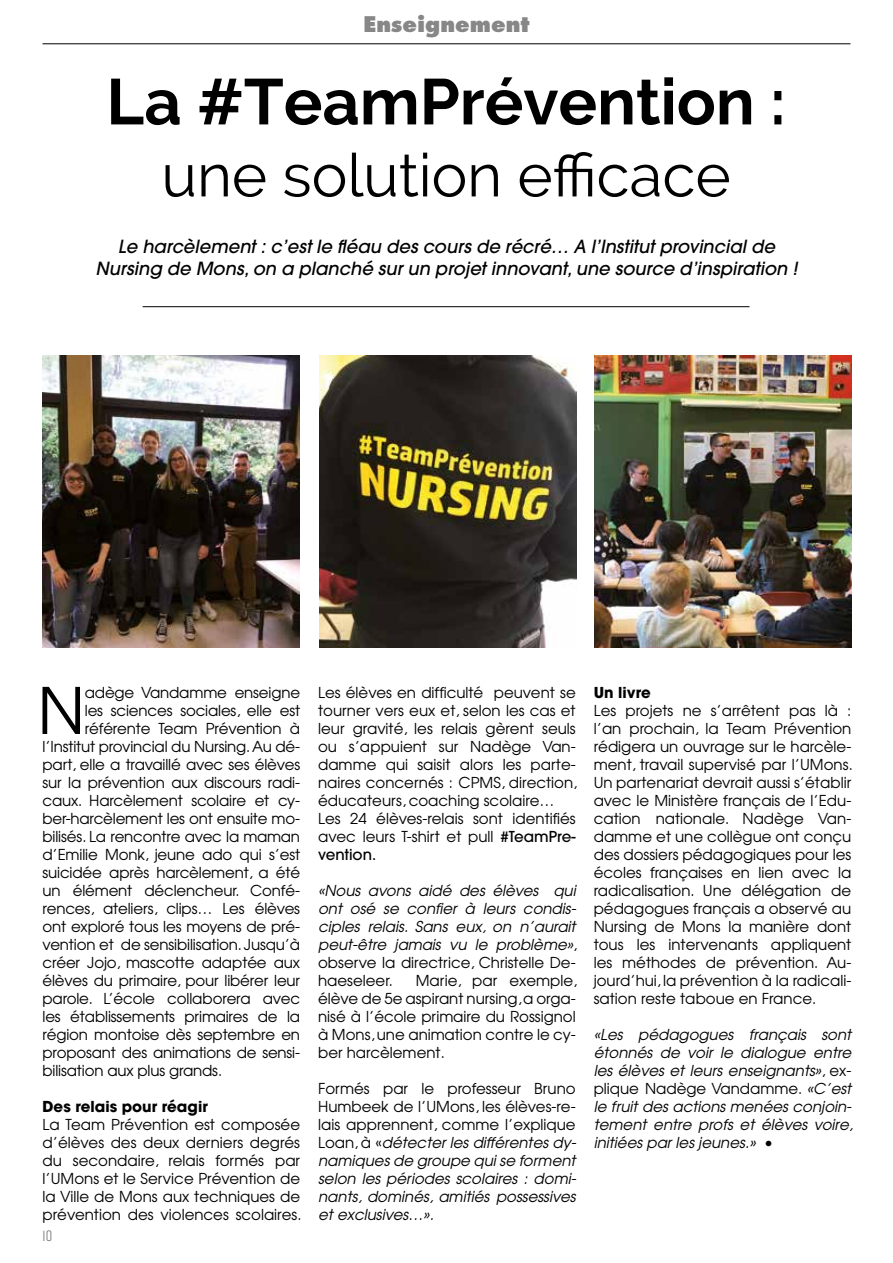
<style>
.page{position:relative;width:893px;height:1263px;background:#fff}
.page>*{position:absolute;margin:0;border:0;box-sizing:border-box;transform-origin:0 0}
.t1{font:700 64.5px "Raleway";color:#000}
.t2{font:63.75px "Avant Garde";color:#000}
.t3{font:60px "Raleway";color:#000}
.t4{font:800 21px "Futura";color:#878787}
.t5{font:italic 500 18px/21.6px "Avant Garde";color:#000;text-align:center}
.t6{font:15px/18px "Avant Garde";letter-spacing:-.01em;color:#000;text-align:justify}
.t7{font:italic 15px/18px "Avant Garde";color:#000;text-align:justify}
.t8{font:700 15px "Avant Garde";color:#000}
.t9{font:15px "Rift";color:#706f6f}
.s1{font-weight:500}
.s2{font-style:normal}
</style>
<div class="page">
<hr style="left:43px;top:44px;width:807px;height:1px;background:#000">
<hr style="left:143px;top:306px;width:606px;height:1px;background:#000">
<img style="left:319px;top:355px;width:257px;height:293px">
<img style="left:595px;top:355px;width:256px;height:293px">
<img style="left:42px;top:355px;width:257px;height:293px">
<h3 class="t4" style="left:363px;top:11px;width:168px">Enseignement</h3>
<h1 class="t1" style="left:106px;top:65px;width:681px">La #TeamPrévention :</h1>
<h3 class="t3" style="left:161px;top:140px;width:571px">une solution efficace</h3>
<p class="t5" style="left:96px;top:236px;width:703px">Le harcèlement : c’est le fléau des cours de récré… A l’Institut provincial de<br>Nursing de Mons, on a planché sur un projet innovant, une source d’inspiration !</p>
<h2 class="t2" style="left:38px;top:671px;width:49px">N</h2>
<p class="t6" style="left:85px;top:683px;width:217px">adège Vandamme enseigne</p>
<p class="t6" style="left:85px;top:701px;width:217px">les sciences sociales, elle est</p>
<p class="t6" style="left:85px;top:719px;width:217px">référente Team Prévention à</p>
<p class="t6" style="left:43px;top:737px;width:259px">l’Institut provincial du Nursing. Au dé-</p>
<p class="t6" style="left:43px;top:755px;width:259px">part, elle a travaillé avec ses élèves</p>
<p class="t6" style="left:43px;top:773px;width:259px">sur la prévention aux discours radi-</p>
<p class="t6" style="left:43px;top:791px;width:259px">caux. Harcèlement scolaire et cy-</p>
<p class="t6" style="left:43px;top:809px;width:259px">ber-harcèlement les ont ensuite mo-</p>
<p class="t6" style="left:43px;top:827px;width:259px">bilisés. La rencontre avec la maman</p>
<p class="t6" style="left:43px;top:845px;width:259px">d’Emilie Monk, jeune ado qui s’est</p>
<p class="t6" style="left:43px;top:863px;width:259px">suicidée après harcèlement, a été</p>
<p class="t6" style="left:43px;top:881px;width:259px">un élément déclencheur. Confé-</p>
<p class="t6" style="left:43px;top:899px;width:259px">rences, ateliers, clips… Les élèves</p>
<p class="t6" style="left:43px;top:917px;width:259px">ont exploré tous les moyens de pré-</p>
<p class="t6" style="left:43px;top:935px;width:259px">vention et de sensibilisation. Jusqu’à</p>
<p class="t6" style="left:43px;top:953px;width:259px">créer Jojo, mascotte adaptée aux</p>
<p class="t6" style="left:43px;top:971px;width:259px">élèves du primaire, pour libérer leur</p>
<p class="t6" style="left:43px;top:989px;width:259px">parole. L’école collaborera avec</p>
<p class="t6" style="left:43px;top:1007px;width:259px">les établissements primaires de la</p>
<p class="t6" style="left:43px;top:1025px;width:259px">région montoise dès septembre en</p>
<p class="t6" style="left:43px;top:1043px;width:259px">proposant des animations de sensi-</p>
<p class="t6" style="left:43px;top:1061px;width:181px">bilisation aux plus grands.</p>
<p class="t8" style="left:43px;top:1097px;width:167px">Des relais pour réagir</p>
<p class="t6" style="left:43px;top:1115px;width:261px">La Team Prévention est composée d’élèves des deux derniers degrés du secondaire, relais formés par l’UMons et le Service Prévention de la Ville de Mons aux techniques de prévention des violences scolaires.</p>
<p class="t9" style="left:43px;top:1225px;width:11px">10</p>
<p class="t6" style="left:318px;top:683px;width:261px;text-align:left">Les élèves en difficulté peuvent se tourner vers eux et, selon les cas et leur gravité, les relais gèrent seuls ou s’appuient sur Nadège Van&shy;damme qui saisit alors les parte&shy;naires concernés : CPMS, direction, éducateurs, coaching scolaire…<br>Les 24 élèves-relais sont identifiés avec leurs T-shirt et pull <span class="s1">#TeamPre&shy;vention.</span></p>
<p class="t7" style="left:318px;top:881px;width:261px">«Nous avons aidé des élèves qui ont osé se confier à leurs condis&shy;ciples relais. Sans eux, on n’aurait peut-être jamais vu le problème»<span class="s2">, observe la directrice, Christelle De&shy;haeseleer.</span></p>
<p class="t6" style="left:318px;top:971px;width:261px;text-indent:98px">Marie, par exemple, élève de 5e aspirant nursing, a orga&shy;nisé à l’école primaire du Rossignol à Mons, une animation contre le cy&shy;ber harcèlement.</p>
<p class="t7" style="left:318px;top:1079px;width:260px"><span class="s2">Formés par le professeur Bruno Humbeek de l’UMons, les élèves-re&shy;lais apprennent, comme l’explique Loan, à «</span>détecter les différentes dy&shy;namiques de groupe qui se forment selon les périodes scolaires : domi&shy;nants, dominés, amitiés possessives et exclusives…».</p>
<p class="t8" style="left:594px;top:683px;width:59px">Un livre</p>
<p class="t6" style="left:594px;top:701px;width:261px">Les projets ne s’arrêtent pas là : l’an prochain, la Team Prévention rédigera un ouvrage sur le harcèle&shy;ment, travail supervisé par l’UMons.<br>Un partenariat devrait aussi s’établir avec le Ministère français de l’Edu&shy;cation nationale. Nadège Van&shy;damme et une collègue ont conçu des dossiers pédagogiques pour les écoles françaises en lien avec la radicalisation. Une délégation de pédagogues français a observé au Nursing de Mons la manière dont tous les intervenants appliquent les méthodes de prévention. Au&shy;jourd’hui, la prévention à la radicali&shy;sation reste taboue en France.</p>
<p class="t7" style="left:594px;top:1025px;width:261px">«Les pédagogues français sont étonnés de voir le dialogue entre les élèves et leurs enseignants»<span class="s2">, ex&shy;plique Nadège Vandamme.</span> «C’est le fruit des actions menées conjoin&shy;tement entre profs et élèves voire, initiées par les jeunes.» <span class="s2">•</span></p>
</div>
